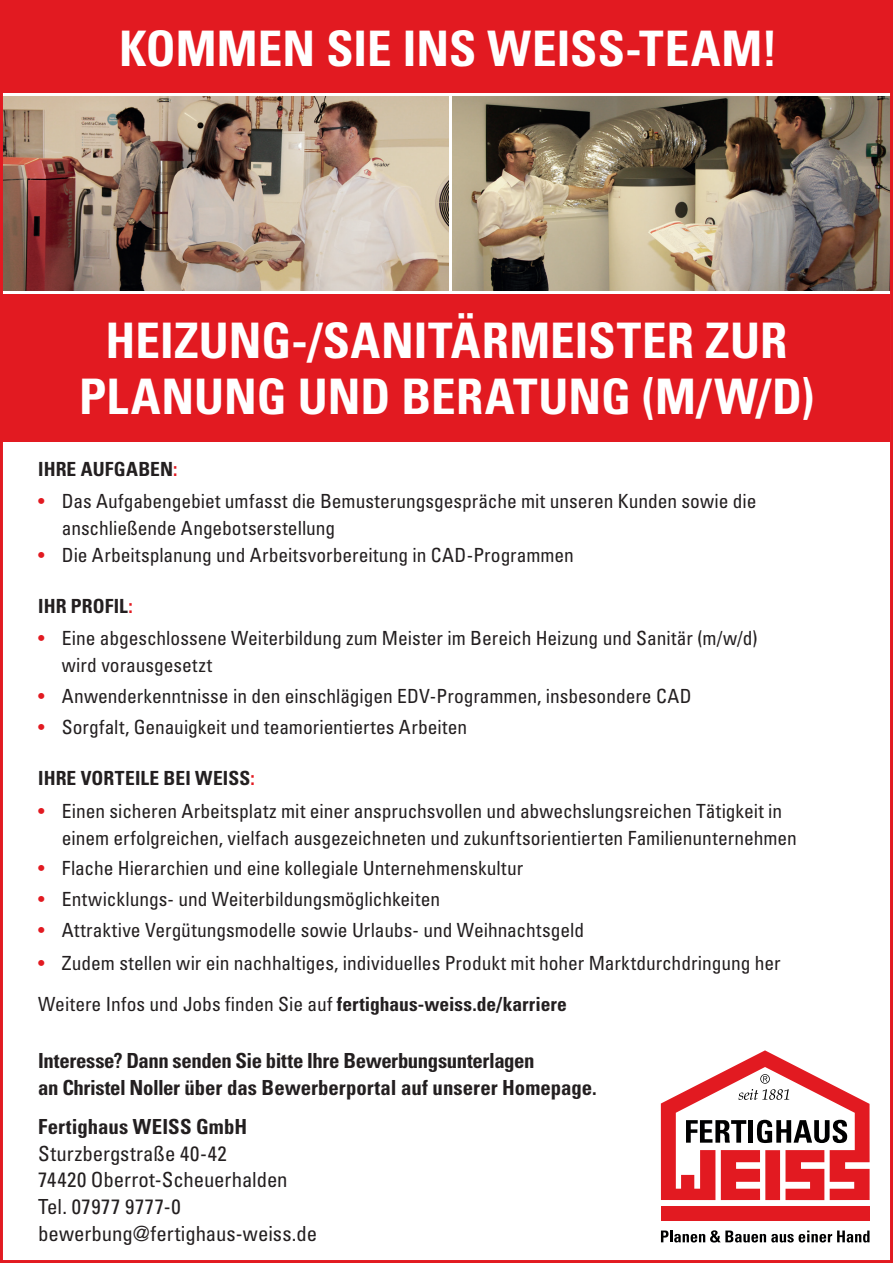
<style>
.page{position:relative;width:893px;height:1263px;background:#fff}
.page>*{position:absolute;margin:0;border:0;box-sizing:border-box;transform-origin:0 0}
.t1{font:700 condensed 49.05px/55.5px "Univers LT Std";letter-spacing:.005em;color:#fff;text-align:center}
.t2{font:700 condensed 20.85px/26.7px "Univers LT Std";letter-spacing:-.01em;color:#231f20}
.t3{font:condensed 20.85px/26.7px "Univers LT Std";color:#231f20}
.t4{font:condensed 19.5px/26.7px "Univers LT Std";color:#231f20}
.t5{font:700 condensed 19.5px "Univers LT Std";letter-spacing:.005em;color:#231f20}
.s1{color:#e21a21}
.s2{font-weight:700}
</style>
<div class="page">
<div style="left:3px;top:295px;width:887px;height:147px;background:#e21a21"></div>
<div style="left:0;top:0;width:893px;height:93px;background:#e21a21"></div>
<div style="left:661px;top:1206px;width:209px;height:14px;background:#e21a21"></div>
<svg style="left:661px;top:1050px;width:209px;height:150px"></svg>
<svg style="left:661px;top:1230px;width:208px;height:12px"></svg>
<img style="left:4px;top:97px;width:445px;height:193px">
<img style="left:453px;top:97px;width:436px;height:193px">
<h1 class="t1" style="left:119px;top:20px;width:660px">Kommen sie ins weiss-team!</h1>
<h1 class="t1" style="left:79px;top:313px;width:737px">Heizung-/Sanitärmeister zur<br>Planung und Beratung (m/w/d)</h1>
<p class="t5" style="left:38px;top:457px;width:141px">Ihre Aufgaben<span class="s1">:</span></p>
<p class="t4" style="left:62px;top:488px;width:696px;text-indent:-24px"><span class="s1">•</span> Das Aufgabengebiet umfasst die Bemusterungsgespräche mit unseren Kunden sowie die anschließende Angebotserstellung</p>
<p class="t4" style="left:38px;top:541px;width:537px"><span class="s1">•</span> Die Arbeitsplanung und Arbeitsvorbereitung in CAD-Programmen</p>
<p class="t5" style="left:38px;top:594px;width:96px">Ihr Profil<span class="s1">:</span></p>
<p class="t4" style="left:62px;top:625px;width:697px;text-indent:-24px"><span class="s1">•</span> Eine abgeschlossene Weiterbildung zum Meister im Bereich Heizung und Sanitär (m/w/d) wird vorausgesetzt</p>
<p class="t4" style="left:38px;top:682px;width:655px"><span class="s1">•</span> Anwenderkenntnisse in den einschlägigen EDV-Programmen, insbesondere CAD</p>
<p class="t4" style="left:38px;top:713px;width:430px"><span class="s1">•</span> Sorgfalt, Genauigkeit und teamorientiertes Arbeiten</p>
<p class="t5" style="left:38px;top:766px;width:218px">Ihre Vorteile bei Weiss<span class="s1">:</span></p>
<p class="t4" style="left:62px;top:797px;width:737px;text-indent:-24px"><span class="s1">•</span> Einen sicheren Arbeitsplatz mit einer anspruchsvollen und abwechslungsreichen Tätigkeit in einem erfolgreichen, vielfach ausgezeichneten und zukunftsorientierten Familienunternehmen</p>
<p class="t4" style="left:38px;top:855px;width:486px"><span class="s1">•</span> Flache Hierarchien und eine kollegiale Unternehmenskultur</p>
<p class="t4" style="left:38px;top:886px;width:403px"><span class="s1">•</span> Entwicklungs- und Weiterbildungsmöglichkeiten</p>
<p class="t4" style="left:38px;top:917px;width:547px"><span class="s1">•</span> Attraktive Vergütungsmodelle sowie Urlaubs- und Weihnachtsgeld</p>
<p class="t4" style="left:38px;top:942px;width:744px;line-height:41.5px"><span class="s1">•</span> Zudem stellen wir ein nachhaltiges, individuelles Produkt mit hoher Marktdurchdringung her<br>Weitere Infos und Jobs finden Sie auf <span class="s2">fertighaus-weiss.de/karriere</span></p>
<p class="t2" style="left:38px;top:1047px;width:560px">Interesse? Dann senden Sie bitte Ihre Bewerbungsunterlagen<br>an Christel Noller über das Bewerberportal auf unserer Homepage.</p>
<p class="t2" style="left:38px;top:1113px;width:208px">Fertighaus WEISS GmbH</p>
<p class="t3" style="left:38px;top:1139px;width:280px">Sturzbergstraße 40-42<br>74420 Oberrot-Scheuerhalden<br>Tel. 07977 9777-0 bewerbung@fertighaus-weiss.de</p>
</div>
